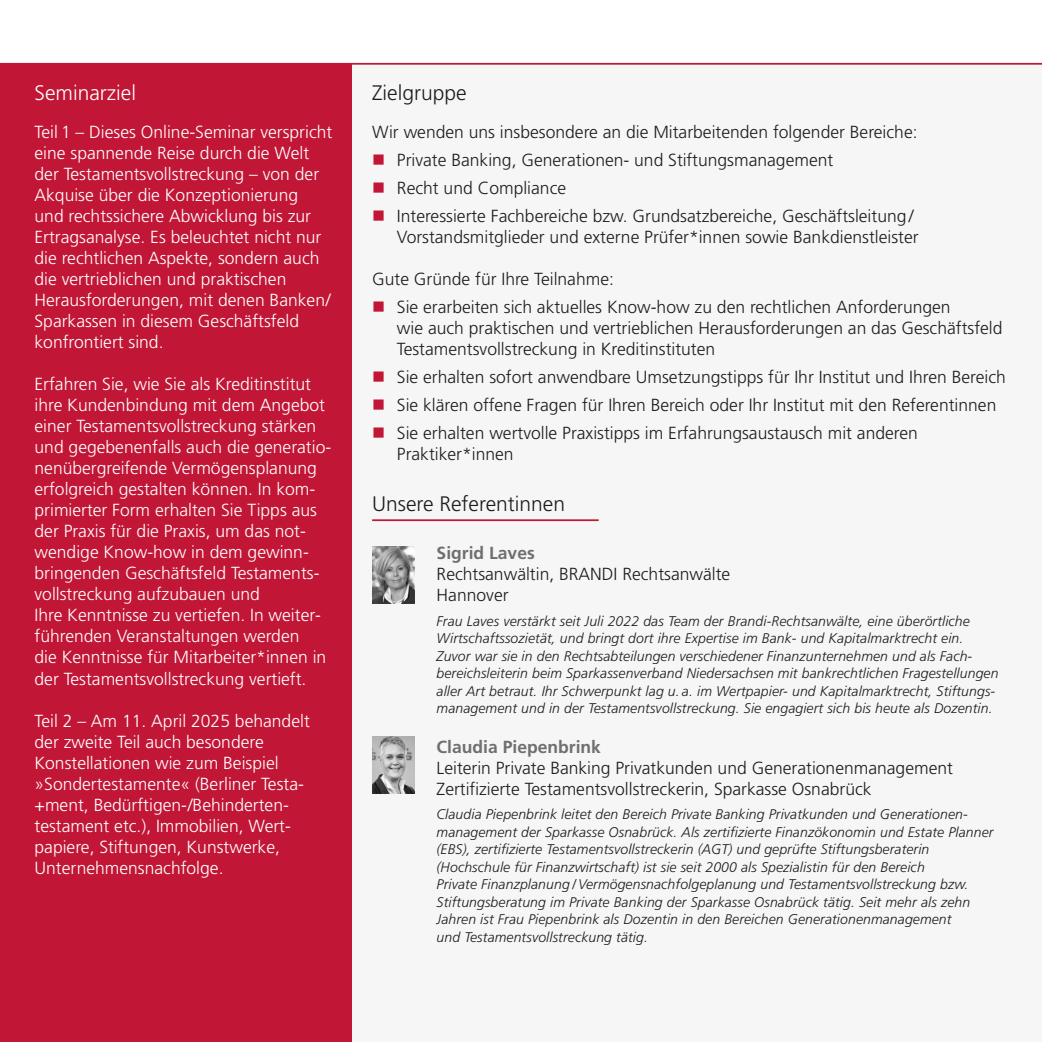
<style>
.page{position:relative;width:1042px;height:1042px;background:#fff}
.page>*{position:absolute;margin:0;border:0;box-sizing:border-box;transform-origin:0 0}
.t1{font:300 21px "Frutiger LT Pro";color:#1d1d1b}
.t2{font:300 21px "Frutiger LT Pro";color:#fff}
.t3{font:300 17.5px "Frutiger LT Pro";color:#fff}
.t4{font:300 17.5px "Frutiger LT Pro";color:#1d1d1b}
.t5{font:700 17.5px "Frutiger LT Pro";color:#6f6f6e}
.t6{font:italic 300 14px "Frutiger LT Pro";letter-spacing:.01em;color:#1d1d1b}
</style>
<div class="page">
<div style="left:0;top:64px;width:352px;height:978px;background:#c21636"></div>
<hr style="left:0;top:0;width:1px;height:65px;background:#c21636">
<div style="left:352px;top:65px;width:690px;height:977px;background:#f6f6f6"></div>
<hr style="left:0;top:65px;width:1px;height:977px;background:#f1f1f1">
<hr style="left:0;top:63px;width:1042px;height:2px;background:#c21636">
<hr style="left:372px;top:519px;width:227px;height:2px;background:#c21636">
<img style="left:372px;top:546px;width:43px;height:57px">
<img style="left:372px;top:736px;width:43px;height:57px">
<p class="t2" style="left:35px;top:84px;width:103px">Seminarziel</p>
<p class="t3" style="left:35px;top:125px;width:299px">Teil 1 – Dieses Online-Seminar verspricht</p>
<p class="t3" style="left:35px;top:146px;width:276px">eine spannende Reise durch die Welt</p>
<p class="t3" style="left:35px;top:167px;width:286px">der Testamentsvollstreckung – von der</p>
<p class="t3" style="left:35px;top:188px;width:265px">Akquise über die Konzeptionierung</p>
<p class="t3" style="left:35px;top:209px;width:278px">und rechtssichere Abwicklung bis zur</p>
<p class="t3" style="left:35px;top:230px;width:288px">Ertragsanalyse. Es beleuchtet nicht nur</p>
<p class="t3" style="left:35px;top:251px;width:286px">die rechtlichen Aspekte, sondern auch</p>
<p class="t3" style="left:35px;top:272px;width:253px">die vertrieblichen und praktischen</p>
<p class="t3" style="left:35px;top:293px;width:298px">Herausforderungen, mit denen Banken /</p>
<p class="t3" style="left:35px;top:314px;width:266px">Sparkassen in diesem Geschäftsfeld</p>
<p class="t3" style="left:35px;top:335px;width:131px">konfrontiert sind.</p>
<p class="t3" style="left:35px;top:377px;width:278px">Erfahren Sie, wie Sie als Kreditinstitut</p>
<p class="t3" style="left:35px;top:398px;width:292px">ihre Kundenbindung mit dem Angebot</p>
<p class="t3" style="left:35px;top:419px;width:283px">einer Testamentsvollstreckung stärken</p>
<p class="t3" style="left:35px;top:440px;width:298px">und gegebenenfalls auch die generatio-</p>
<p class="t3" style="left:35px;top:461px;width:284px">nenübergreifende Vermögensplanung</p>
<p class="t3" style="left:35px;top:482px;width:282px">erfolgreich gestalten können. In kom-</p>
<p class="t3" style="left:35px;top:503px;width:284px">primierter Form erhalten Sie Tipps aus</p>
<p class="t3" style="left:35px;top:524px;width:273px">der Praxis für die Praxis, um das not-</p>
<p class="t3" style="left:35px;top:545px;width:276px">wendige Know-how in dem gewinn-</p>
<p class="t3" style="left:35px;top:566px;width:286px">bringenden Geschäftsfeld Testaments-</p>
<p class="t3" style="left:35px;top:587px;width:227px">vollstreckung aufzubauen und</p>
<p class="t3" style="left:35px;top:608px;width:288px">Ihre Kenntnisse zu vertiefen. In weiter-</p>
<p class="t3" style="left:35px;top:629px;width:266px">führenden Veranstaltungen werden</p>
<p class="t3" style="left:35px;top:650px;width:293px">die Kenntnisse für Mitarbeiter*innen in</p>
<p class="t3" style="left:35px;top:671px;width:273px">der Testamentsvollstreckung vertieft.</p>
<p class="t3" style="left:35px;top:713px;width:277px">Teil 2 – Am 11. April 2025 behandelt</p>
<p class="t3" style="left:35px;top:734px;width:231px">der zweite Teil auch besondere</p>
<p class="t3" style="left:35px;top:755px;width:246px">Konstellationen wie zum Beispiel</p>
<p class="t3" style="left:35px;top:776px;width:271px">»Sondertestamente« (Berliner Testa-</p>
<p class="t3" style="left:35px;top:797px;width:256px">+ment, Bedürftigen- /Behinderten-</p>
<p class="t3" style="left:35px;top:818px;width:258px">testament etc.), Immobilien, Wert-</p>
<p class="t3" style="left:35px;top:839px;width:247px">papiere, Stiftungen, Kunstwerke,</p>
<p class="t3" style="left:35px;top:860px;width:190px">Unternehmensnachfolge.</p>
<p class="t1" style="left:372px;top:84px;width:96px">Zielgruppe</p>
<p class="t4" style="left:372px;top:125px;width:547px">Wir wenden uns insbesondere an die Mitarbeitenden folgender Bereiche:</p>
<p class="t4" style="left:397px;top:153px;width:438px">Private Banking, Generationen- und Stiftungsmanagement</p>
<p class="t4" style="left:397px;top:181px;width:171px">Recht und Compliance</p>
<p class="t4" style="left:397px;top:209px;width:518px">Interessierte Fachbereiche bzw. Grundsatzbereiche, Geschäftsleitung /</p>
<p class="t4" style="left:397px;top:230px;width:523px">Vorstandsmitglieder und externe Prüfer*innen sowie Bankdienstleister</p>
<p class="t4" style="left:372px;top:272px;width:243px">Gute Gründe für Ihre Teilnahme:</p>
<p class="t4" style="left:397px;top:300px;width:555px">Sie erarbeiten sich aktuelles Know-how zu den rechtlichen Anforderungen</p>
<p class="t4" style="left:397px;top:321px;width:607px">wie auch praktischen und vertrieblichen Herausforderungen an das Geschäftsfeld</p>
<p class="t4" style="left:397px;top:342px;width:320px">Testamentsvollstreckung in Kreditinstituten</p>
<p class="t4" style="left:397px;top:370px;width:610px">Sie erhalten sofort anwendbare Umsetzungstipps für Ihr Institut und Ihren Bereich</p>
<p class="t4" style="left:397px;top:398px;width:601px">Sie klären offene Fragen für Ihren Bereich oder Ihr Institut mit den Referentinnen</p>
<p class="t4" style="left:397px;top:426px;width:522px">Sie erhalten wertvolle Praxistipps im Erfahrungsaustausch mit anderen</p>
<p class="t4" style="left:397px;top:447px;width:118px">Praktiker*innen</p>
<p class="t1" style="left:372px;top:495px;width:194px">Unsere Referentinnen</p>
<p class="t5" style="left:436px;top:546px;width:100px">Sigrid Laves</p>
<p class="t4" style="left:436px;top:567px;width:295px">Rechtsanwältin, BRANDI Rechtsanwälte</p>
<p class="t4" style="left:436px;top:588px;width:73px">Hannover</p>
<p class="t6" style="left:436px;top:615px;width:535px">Frau Laves verstärkt seit Juli 2022 das Team der Brandi-Rechtsanwälte, eine überörtliche</p>
<p class="t6" style="left:436px;top:633px;width:528px">Wirtschaftssozietät, und bringt dort ihre Expertise im Bank- und Kapitalmarktrecht ein.</p>
<p class="t6" style="left:436px;top:650px;width:537px">Zuvor war sie in den Rechtsabteilungen verschiedener Finanzunternehmen und als Fach-</p>
<p class="t6" style="left:436px;top:668px;width:563px">bereichsleiterin beim Sparkassenverband Niedersachsen mit bankrechtlichen Fragestellungen</p>
<p class="t6" style="left:436px;top:685px;width:560px">aller Art betraut. Ihr Schwerpunkt lag u. a. im Wertpapier- und Kapitalmarktrecht, Stiftungs-</p>
<p class="t6" style="left:436px;top:703px;width:557px">management und in der Testamentsvollstreckung. Sie engagiert sich bis heute als Dozentin.</p>
<p class="t5" style="left:436px;top:740px;width:166px">Claudia Piepenbrink</p>
<p class="t4" style="left:436px;top:761px;width:518px">Leiterin Private Banking Privatkunden und Generationenmanagement</p>
<p class="t4" style="left:436px;top:782px;width:436px">Zertifizierte Testamentsvollstreckerin, Sparkasse Osnabrück</p>
<p class="t6" style="left:436px;top:809px;width:532px">Claudia Piepenbrink leitet den Bereich Private Banking Privatkunden und Generationen-</p>
<p class="t6" style="left:436px;top:826px;width:558px">management der Sparkasse Osnabrück. Als zertifizierte Finanzökonomin und Estate Planner</p>
<p class="t6" style="left:436px;top:844px;width:494px">(EBS), zertifizierte Testamentsvollstreckerin (AGT) und geprüfte Stiftungsberaterin</p>
<p class="t6" style="left:436px;top:861px;width:490px">(Hochschule für Finanzwirtschaft) ist sie seit 2000 als Spezialistin für den Bereich</p>
<p class="t6" style="left:436px;top:879px;width:533px">Private Finanzplanung / Vermögensnachfolgeplanung und Testamentsvollstreckung bzw.</p>
<p class="t6" style="left:436px;top:896px;width:535px">Stiftungsberatung im Private Banking der Sparkasse Osnabrück tätig. Seit mehr als zehn</p>
<p class="t6" style="left:436px;top:914px;width:516px">Jahren ist Frau Piepenbrink als Dozentin in den Bereichen Generationenmanagement</p>
<p class="t6" style="left:436px;top:931px;width:213px">und Testamentsvollstreckung tätig.</p>
</div>
